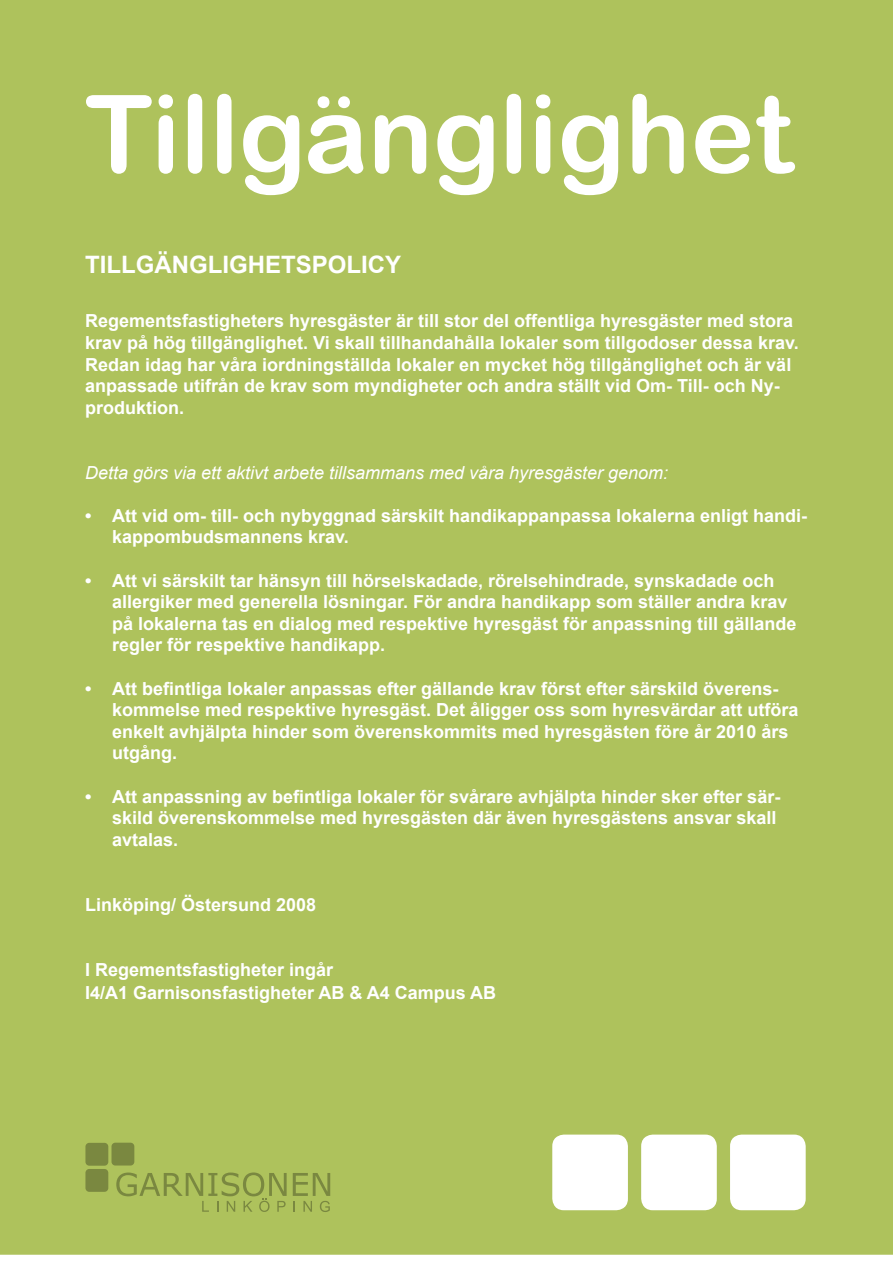
<style>
.page{position:relative;width:893px;height:1276px;background:#fff}
.page>*{position:absolute;margin:0;border:0;box-sizing:border-box;transform-origin:0 0}
.t1{font:108px "Arial Rounded MT Bold";color:#fff}
.t2{font:700 24px "Arial";color:#fff}
.t3{font:700 18px/21.6px "Arial";color:#fff}
.t4{font:italic 18px "Arial";color:#fff}
</style>
<div class="page">
<div style="left:0;top:0;width:893px;height:1254px;background:#aec25c"></div>
<div style="left:729px;top:1133px;width:78px;height:78px;background:#fff;border-radius:13px"></div>
<div style="left:728px;top:1132px;width:80px;height:80px;border:2px solid #aec25c;border-radius:13px"></div>
<div style="left:640px;top:1133px;width:78px;height:78px;background:#fff;border-radius:13px"></div>
<div style="left:639px;top:1132px;width:80px;height:80px;border:2px solid #aec25c;border-radius:13px"></div>
<div style="left:551px;top:1133px;width:78px;height:78px;background:#fff;border-radius:13px"></div>
<div style="left:550px;top:1132px;width:80px;height:80px;border:2px solid #aec25c;border-radius:13px"></div>
<svg style="left:293px;top:1173px;width:37px;height:39px"></svg>
<svg style="left:116px;top:1172px;width:171px;height:40px;background:#a1b455"></svg>
<div style="left:85px;top:1169px;width:23px;height:22px;background:#7a8840;border-radius:4px"></div>
<div style="left:85px;top:1142px;width:23px;height:23px;background:#7a8840;border-radius:4px"></div>
<div style="left:111px;top:1142px;width:23px;height:23px;background:#7a8840;border-radius:4px"></div>
<h1 class="t1" style="left:85px;top:70px;width:709px">Tillgänglighet</h1>
<h2 class="t2" style="left:85px;top:249px;width:318px">TILLGÄNGLIGHETSPOLICY</h2>
<p class="t3" style="left:85px;top:311px;width:715px">Regementsfastigheters hyresgäster är till stor del offentliga hyresgäster med stora krav på hög tillgänglighet. Vi skall tillhandahålla lokaler som tillgodoser dessa krav.<br>Redan idag har våra iordningställda lokaler en mycket hög tillgänglighet och är väl anpassade utifrån de krav som myndigheter och andra ställt vid Om- Till- och Ny&shy;produktion.</p>
<p class="t4" style="left:85px;top:460px;width:585px">Detta görs via ett aktivt arbete tillsammans med våra hyresgäster genom:</p>
<p class="t3" style="left:112px;top:505px;width:697px;text-indent:-27px">• Att vid om- till- och nybyggnad särskilt handikappanpassa lokalerna enligt handi&shy;kappombudsmannens krav.</p>
<p class="t3" style="left:112px;top:570px;width:686px;text-indent:-27px">• Att vi särskilt tar hänsyn till hörselskadade, rörelsehindrade, synskadade och allergiker med generella lösningar. För andra handikapp som ställer andra krav på lokalerna tas en dialog med respektive hyresgäst för anpassning till gällande regler för respektive handikapp.</p>
<p class="t3" style="left:112px;top:678px;width:688px;text-indent:-27px">• Att befintliga lokaler anpassas efter gällande krav först efter särskild överens&shy;kommelse med respektive hyresgäst. Det åligger oss som hyresvärdar att utföra enkelt avhjälpta hinder som överenskommits med hyresgästen före år 2010 års utgång.</p>
<p class="t3" style="left:112px;top:786px;width:670px;text-indent:-27px">• Att anpassning av befintliga lokaler för svårare avhjälpta hinder sker efter sär&shy;skild överenskommelse med hyresgästen där även hyresgästens ansvar skall avtalas.</p>
<p class="t3" style="left:85px;top:894px;width:233px">Linköping/ Östersund 2008</p>
<p class="t3" style="left:85px;top:958px;width:413px;line-height:23.4px">I Regementsfastigheter ingår<br>I4/A1 Garnisonsfastigheter AB &amp; A4 Campus AB</p>
</div>
